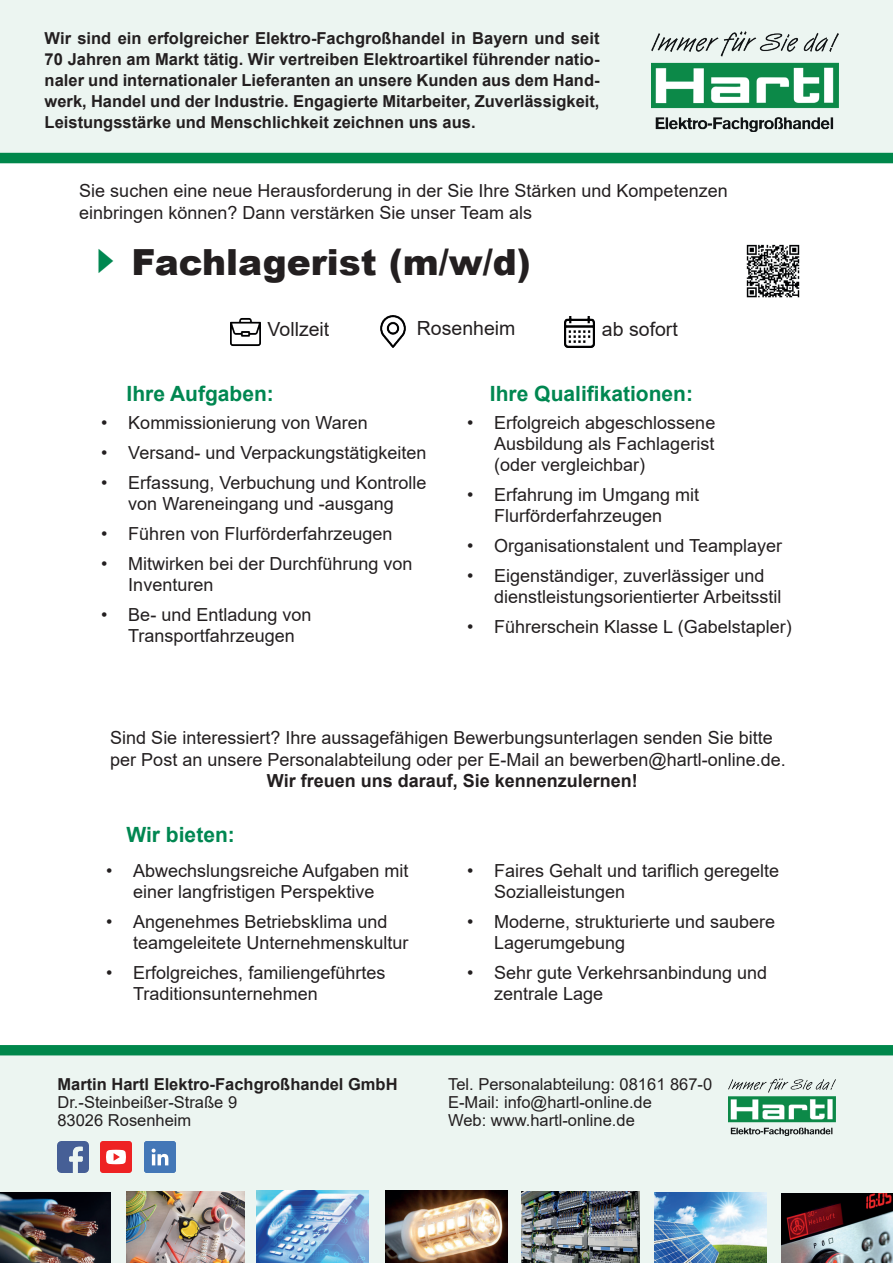
<style>
.page{position:relative;width:893px;height:1263px;background:#fff}
.page>*{position:absolute;margin:0;border:0;box-sizing:border-box;transform-origin:0 0}
.t1{font:900 36px "Arial";color:#231f20}
.t2{font:700 21px "Arial";color:#008751}
.t3{font:19.5px "Arial";color:#231f20}
.t4{font:18px/21px "Arial";color:#231f20}
.t5{font:700 18px "Arial";color:#231f20}
.t6{font:700 16.5px/21px "Arial";color:#231f20;text-align:justify}
.t7{font:16.5px/18px "Arial";color:#231f20}
</style>
<div class="page">
<div style="left:0;top:0;width:893px;height:158px;background:#ecf5f1"></div>
<img style="left:652px;top:32px;width:186px;height:100px">
<div style="left:0;top:153px;width:893px;height:10px;background:#00874b"></div>
<div style="left:0;top:1045px;width:893px;height:10px;background:#00874b"></div>
<div style="left:0;top:1054px;width:893px;height:209px;background:#ecf5f1"></div>
<img style="left:728px;top:1078px;width:107px;height:58px">
<img style="left:746px;top:244px;width:54px;height:54px">
<img style="left:231px;top:318px;width:30px;height:28px">
<img style="left:380px;top:316px;width:26px;height:31px">
<img style="left:564px;top:317px;width:31px;height:30px">
<img style="left:57px;top:1141px;width:31px;height:31px">
<img style="left:144px;top:1141px;width:31px;height:31px">
<img style="left:101px;top:1141px;width:31px;height:31px">
<img style="left:782px;top:1193px;width:111px;height:70px">
<img style="left:522px;top:1191px;width:118px;height:72px">
<img style="left:126px;top:1192px;width:118px;height:71px">
<img style="left:0;top:1192px;width:110px;height:71px">
<img style="left:257px;top:1191px;width:112px;height:72px">
<img style="left:386px;top:1191px;width:121px;height:72px">
<img style="left:655px;top:1192px;width:112px;height:71px">
<p class="t6" style="left:45px;top:27px;width:556px">Wir sind ein erfolgreicher Elektro-Fachgroßhandel in Bayern und seit 70 Jahren am Markt tätig. Wir vertreiben Elektroartikel führender natio&shy;naler und internationaler Lieferanten an unsere Kunden aus dem Hand&shy;werk, Handel und der Industrie. Engagierte Mitarbeiter, Zuverlässigkeit, Leistungsstärke und Menschlichkeit zeichnen uns aus.</p>
<p class="t4" style="left:79px;top:180px;width:650px;line-height:21.6px">Sie suchen eine neue Herausforderung in der Sie Ihre Stärken und Kompetenzen einbringen können? Dann verstärken Sie unser Team als</p>
<h1 class="t1" style="left:132px;top:236px;width:401px">Fachlagerist (m/w/d)</h1>
<p class="t3" style="left:268px;top:316px;width:63px">Vollzeit</p>
<p class="t3" style="left:417px;top:314px;width:100px">Rosenheim</p>
<p class="t3" style="left:602px;top:316px;width:77px">ab sofort</p>
<p class="t2" style="left:126px;top:378px;width:149px">Ihre Aufgaben:</p>
<p class="t4" style="left:101px;top:412px;width:268px">• Kommissionierung von Waren</p>
<p class="t4" style="left:101px;top:442px;width:327px">• Versand- und Verpackungstätigkeiten</p>
<p class="t4" style="left:101px;top:472px;width:327px;text-align:center">• Erfassung, Verbuchung und Kontrolle von Wareneingang und -ausgang</p>
<p class="t4" style="left:101px;top:523px;width:293px">• Führen von Flurförderfahrzeugen</p>
<p class="t4" style="left:128px;top:553px;width:286px;text-indent:-27px">• Mitwirken bei der Durchführung von<br>Inventuren</p>
<p class="t4" style="left:101px;top:604px;width:212px;text-align:center">• Be- und Entladung von<br>Transportfahrzeugen</p>
<p class="t2" style="left:490px;top:378px;width:205px">Ihre Qualifikationen:</p>
<p class="t4" style="left:494px;top:412px;width:223px;text-align:justify;text-indent:-27px">• Erfolgreich abgeschlossene Ausbildung als Fachlagerist (oder vergleichbar)</p>
<p class="t4" style="left:467px;top:484px;width:234px;text-align:center">• Erfahrung im Umgang mit<br>Flurförderfahrzeugen</p>
<p class="t4" style="left:467px;top:535px;width:316px">• Organisationstalent und Teamplayer</p>
<p class="t4" style="left:494px;top:565px;width:289px;text-indent:-27px">• Eigenständiger, zuverlässiger und dienstleistungsorientierter Arbeitsstil</p>
<p class="t4" style="left:467px;top:616px;width:326px">• Führerschein Klasse L (Gabelstapler)</p>
<p class="t4" style="left:110px;top:727px;width:677px;line-height:21.6px">Sind Sie interessiert? Ihre aussagefähigen Bewerbungsunterlagen senden Sie bitte per Post an unsere Personalabteilung oder per E-Mail an bewerben@hartl-online.de.</p>
<p class="t5" style="left:267px;top:768px;width:372px">Wir freuen uns darauf, Sie kennenzulernen!</p>
<p class="t2" style="left:126px;top:820px;width:110px">Wir bieten:</p>
<p class="t4" style="left:106px;top:860px;width:304px;text-align:center">• Abwechslungsreiche Aufgaben mit einer langfristigen Perspektive</p>
<p class="t4" style="left:133px;top:911px;width:277px;text-indent:-27px">• Angenehmes Betriebsklima und teamgeleitete Unternehmenskultur</p>
<p class="t4" style="left:133px;top:962px;width:254px;text-indent:-27px">• Erfolgreiches, familiengeführtes<br>Traditionsunternehmen</p>
<p class="t6" style="left:57px;top:1074px;width:342px">Martin Hartl Elektro-Fachgroßhandel GmbH</p>
<p class="t7" style="left:57px;top:1093px;width:181px">Dr.-Steinbeißer-Straße 9<br>83026 Rosenheim</p>
<p class="t4" style="left:494px;top:860px;width:287px;text-indent:-27px">• Faires Gehalt und tariflich geregelte<br>Sozialleistungen</p>
<p class="t4" style="left:494px;top:911px;width:283px;text-indent:-27px">• Moderne, strukturierte und saubere<br>Lagerumgebung</p>
<p class="t4" style="left:494px;top:962px;width:275px;text-indent:-27px">• Sehr gute Verkehrsanbindung und zentrale Lage</p>
<p class="t7" style="left:448px;top:1075px;width:266px">Tel. Personalabteilung: 08161 867-0<br>E-Mail: info@hartl-online.de<br>Web: www.hartl-online.de</p>
</div>
